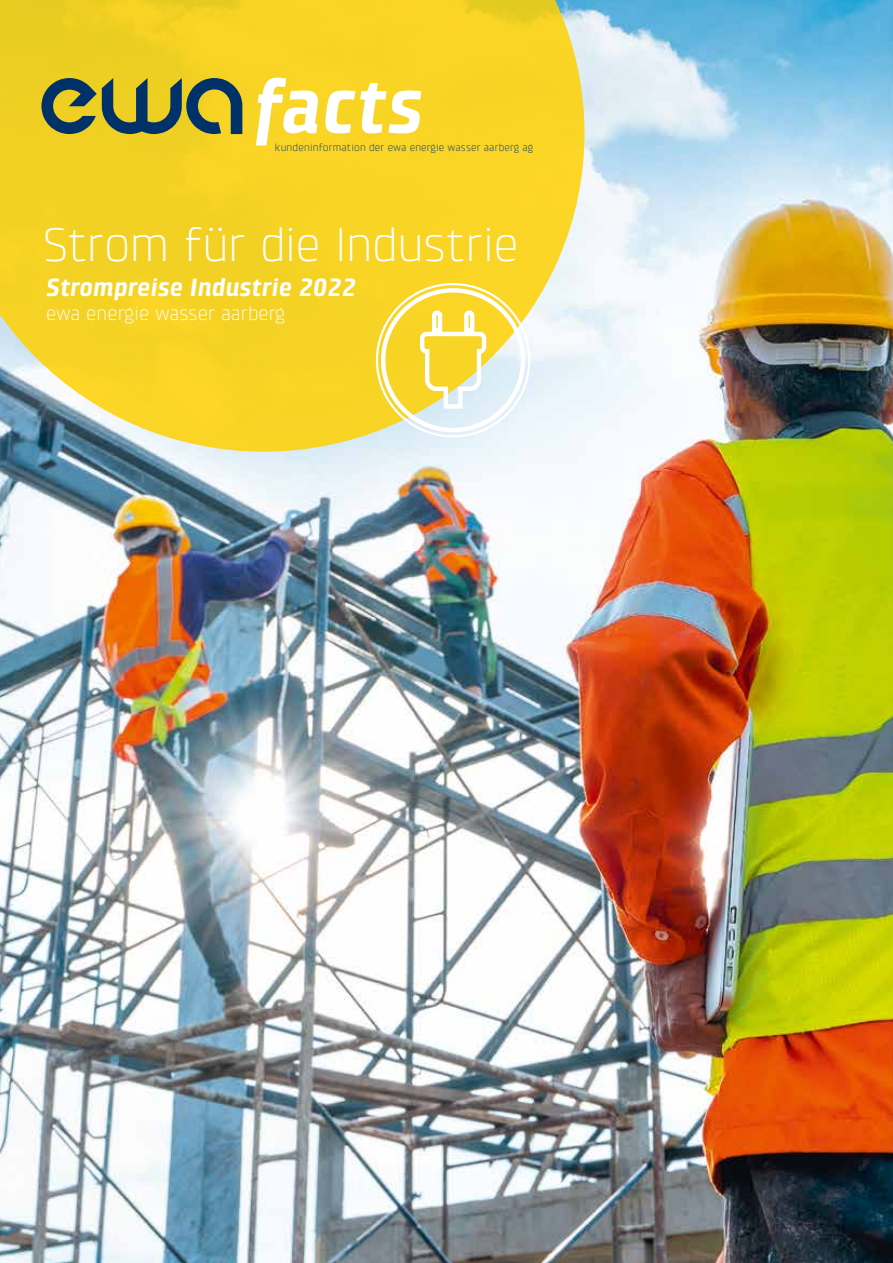
<style>
.page{position:relative;width:893px;height:1263px;background:#fff}
.page>*{position:absolute;margin:0;border:0;box-sizing:border-box;transform-origin:0 0}
.t1{font:italic 700 77.7px "Klint Std";color:#fff}
.t2{font:300 48px "Klint Std";letter-spacing:-.015em;color:#fff}
.t3{font:italic 700 25.5px "Klint Std";color:#fff}
.t4{font:300 19.5px "Klint Std";color:#fff}
.t5{font:300 10.5px "Klint Std";letter-spacing:.01em;color:#003169}
</style>
<div class="page">
<img style="left:0;top:0;width:893px;height:1263px">
<svg style="left:0;top:0;width:584px;height:452px;background:#f0d43e"></svg>
<svg style="left:41px;top:78px;width:201px;height:56px;background:#808643"></svg>
<svg style="left:418px;top:308px;width:70px;height:103px"></svg>
<div style="left:381px;top:288px;width:144px;height:144px;border:4px solid #fff;border-radius:50%"></div>
<h1 class="t1" style="left:253px;top:62px;width:172px">facts</h1>
<p class="t5" style="left:275px;top:141px;width:260px">kundeninformation der ewa energie wasser aarberg ag</p>
<h2 class="t2" style="left:43px;top:218px;width:478px">Strom für die Industrie</h2>
<h3 class="t3" style="left:46px;top:273px;width:312px">Strompreise Industrie 2022</h3>
<h3 class="t4" style="left:46px;top:302px;width:241px">ewa energie wasser aarberg</h3>
</div>
